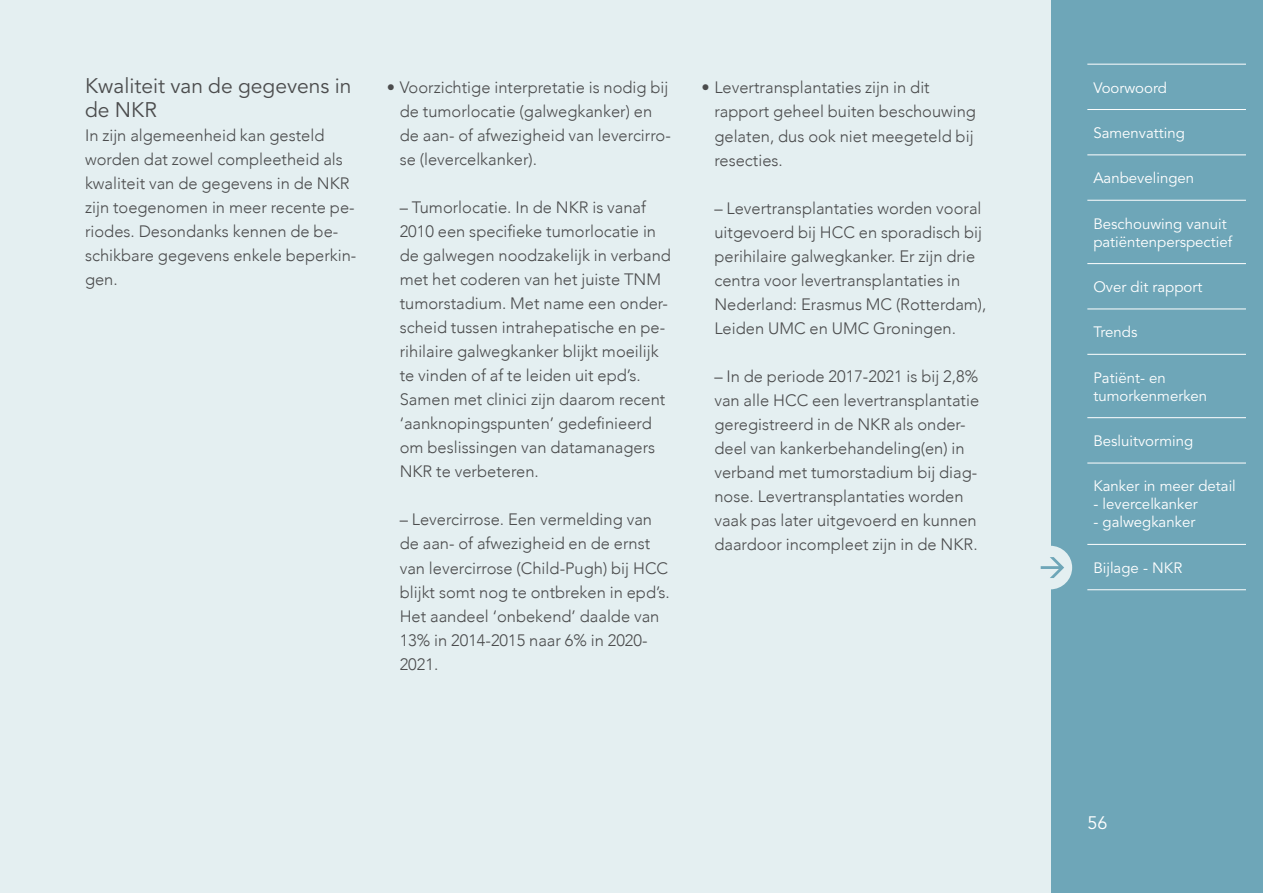
<style>
.page{position:relative;width:1263px;height:893px;background:#fff}
.page>*{position:absolute;margin:0;border:0;box-sizing:border-box;transform-origin:0 0}
.t1{font:21px/24px "Avenir LT Std";color:#4b4c4d}
.t2{font:18px "Avenir LT Std";color:#fff}
.t3{font:300 16.5px/24px "Avenir";color:#4b4c4d}
.t4{font:15px/18px "Avenir LT Std";color:#fff}
</style>
<div class="page">
<div style="left:1050px;top:0;width:213px;height:893px;background:#6ea6b8"></div>
<hr style="left:1087px;top:64px;width:159px;height:1px;background:#fff">
<hr style="left:1087px;top:109px;width:159px;height:1px;background:#fff">
<hr style="left:1087px;top:154px;width:159px;height:1px;background:#fff">
<hr style="left:1087px;top:200px;width:159px;height:1px;background:#fff">
<hr style="left:1087px;top:263px;width:159px;height:1px;background:#fff">
<hr style="left:1087px;top:309px;width:159px;height:1px;background:#fff">
<hr style="left:1087px;top:354px;width:159px;height:1px;background:#fff">
<hr style="left:1087px;top:417px;width:159px;height:1px;background:#fff">
<hr style="left:1087px;top:463px;width:159px;height:1px;background:#fff">
<hr style="left:1087px;top:544px;width:159px;height:1px;background:#fff">
<hr style="left:1087px;top:589px;width:159px;height:1px;background:#fff">
<div style="left:0;top:0;width:1050px;height:893px;background:#e4eff1"></div>
<div style="left:1028px;top:546px;width:44px;height:43px;background:#e4eff1;border-radius:50%"></div>
<svg style="left:1041px;top:557px;width:23px;height:21px"></svg>
<p class="t1" style="left:85px;top:75px;width:268px">Kwaliteit van de gegevens in de NKR</p>
<p class="t3" style="left:85px;top:124px;width:273px">In zijn algemeenheid kan gesteld worden dat zowel compleetheid als kwaliteit van de gegevens in de NKR zijn toegenomen in meer recente pe&shy;riodes. Desondanks kennen de be&shy;schikbare gegevens enkele beperkin&shy;gen.</p>
<p class="t3" style="left:400px;top:76px;width:273px;text-indent:-13px">• Voorzichtige interpretatie is nodig bij de tumorlocatie (galwegkanker) en de aan- of afwezigheid van levercirro&shy;se (levercelkanker).</p>
<p class="t3" style="left:400px;top:196px;width:273px">– Tumorlocatie. In de NKR is vanaf 2010 een specifieke tumorlocatie in de galwegen noodzakelijk in verband met het coderen van het juiste TNM tumorstadium. Met name een onder&shy;scheid tussen intrahepatische en pe&shy;rihilaire galwegkanker blijkt moeilijk te vinden of af te leiden uit epd’s.<br>Samen met clinici zijn daarom recent ‘aanknopingspunten’ gedefinieerd om beslissingen van datamanagers NKR te verbeteren.</p>
<p class="t3" style="left:400px;top:508px;width:272px">– Levercirrose. Een vermelding van de aan- of afwezigheid en de ernst van levercirrose (Child-Pugh) bij HCC blijkt somt nog te ontbreken in epd’s.<br>Het aandeel ‘onbekend’ daalde van<br>13% in 2014-2015 naar 6% in 2020-<br>2021.</p>
<p class="t3" style="left:714px;top:76px;width:263px;text-indent:-13px">• Levertransplantaties zijn in dit rapport geheel buiten beschouwing gelaten, dus ook niet meegeteld bij resecties.</p>
<p class="t3" style="left:714px;top:196px;width:274px">– Levertransplantaties worden vooral uitgevoerd bij HCC en sporadisch bij perihilaire galwegkanker. Er zijn drie centra voor levertransplantaties in Nederland: Erasmus MC (Rotterdam), Leiden UMC en UMC Groningen.</p>
<p class="t3" style="left:714px;top:364px;width:266px">– In de periode 2017-2021 is bij 2,8% van alle HCC een levertransplantatie geregistreerd in de NKR als onder&shy;deel van kankerbehandeling(en) in verband met tumorstadium bij diag&shy;nose. Levertransplantaties worden vaak pas later uitgevoerd en kunnen daardoor incompleet zijn in de NKR.</p>
<p class="t4" style="left:1093px;top:79px;width:75px">Voorwoord</p>
<p class="t4" style="left:1093px;top:124px;width:93px">Samenvatting</p>
<p class="t4" style="left:1093px;top:169px;width:102px">Aanbevelingen</p>
<p class="t4" style="left:1093px;top:215px;width:140px">Beschouwing vanuit patiëntenperspectief</p>
<p class="t4" style="left:1093px;top:278px;width:111px">Over dit rapport</p>
<p class="t4" style="left:1093px;top:324px;width:46px">Trends</p>
<p class="t4" style="left:1093px;top:369px;width:115px">Patiënt- en tumorkenmerken</p>
<p class="t4" style="left:1093px;top:432px;width:101px">Besluitvorming</p>
<p class="t4" style="left:1093px;top:478px;width:144px">Kanker in meer detail</p>
<p class="t4" style="left:1093px;top:496px;width:106px">- levercelkanker</p>
<p class="t4" style="left:1093px;top:514px;width:103px">- galwegkanker</p>
<p class="t4" style="left:1093px;top:559px;width:90px">Bijlage - NKR</p>
<p class="t2" style="left:1087px;top:812px;width:22px">56</p>
</div>
